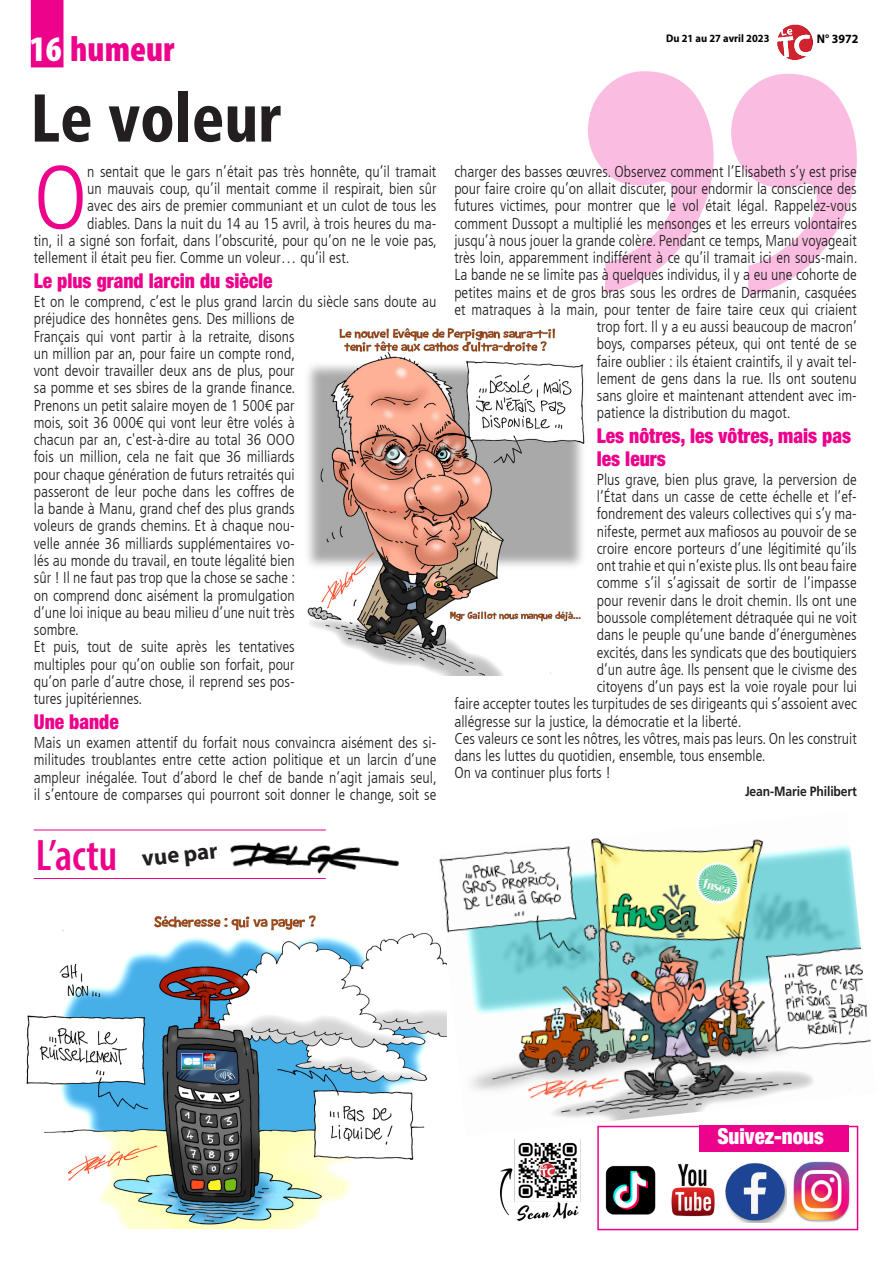
<style>
.page{position:relative;width:893px;height:1263px;background:#fff}
.page>*{position:absolute;margin:0;border:0;box-sizing:border-box;transform-origin:0 0}
._6_-_TEXTE{font:300 condensed 89.85px "Frutiger LT";color:#ed028c}
._3_-_TITRE{font:900 condensed 67.5px "Frutiger LT Std";color:#231f20;scale:.9 1}
.LVE_-_TEXTE{font:600 condensed 44.25px "Myriad Pro";color:#ed028c}
.t1{font:900 condensed 36px "Myriad Pro";color:#ed028c}
.LVE_-_TEXTE-2{font:700 23.25px "Myriad Pro";color:#231f20}
._7_-_INTERTITRE{font:900 condensed 22.05px "Helvetica Neue";color:#fff;scale:.95 1}
._7_-_INTERTITRE-2{font:900 condensed 20.4px/22.5px "Helvetica Neue";color:#ed028c;scale:.95 1}
._6_-_TEXTE-2{font:300 condensed 15.75px/17.2px "Frutiger LT";color:#231f20}
._8_-_SIGNATURE{font:700 13.5px "Frutiger LT Std";letter-spacing:-.01em;color:#231f20;scale:.9 1}
.t2{font:700 12.6px "Myriad Pro";color:#000;scale:.95 1}
.t3{font:700 10.95px "Myriad Pro";color:#000;scale:.95 1}
.s1{color:#fff}
</style>
<div class="page">
<img style="left:777px;top:24px;width:35px;height:35px">
<div style="left:30px;top:0;width:34px;height:67px;background:#ed028c"></div>
<svg style="left:588px;top:71px;width:269px;height:225px;fill:#fabde1"></svg>
<img style="left:230px;top:842px;width:169px;height:32px">
<hr style="left:34px;top:878px;width:292px;height:1px;background:#ed028c">
<hr style="left:34px;top:829px;width:292px;height:1px;background:#ed028c">
<img style="left:501px;top:1139px;width:80px;height:83px">
<div style="left:699px;top:1126px;width:150px;height:26px;background:#ed028c"></div>
<img style="left:725px;top:1163px;width:62px;height:59px">
<img style="left:671px;top:1164px;width:44px;height:53px">
<img style="left:793px;top:1162px;width:57px;height:60px">
<img style="left:605px;top:1165px;width:51px;height:50px">
<div style="left:597px;top:1126px;width:261px;height:104px;border:2px solid #ed028c"></div>
<img style="left:26px;top:915px;width:410px;height:313px">
<img style="left:307px;top:328px;width:278px;height:347px">
<img style="left:436px;top:838px;width:435px;height:298px">
<p class="t1" style="left:30px;top:26px;width:146px"><span class="s1">16</span> humeur</p>
<p class="_3_-_TITRE" style="left:31px;top:78px;width:280px">Le voleur</p>
<p class="_6_-_TEXTE" style="left:34px;top:147px;width:55px">O</p>
<p class="_6_-_TEXTE-2" style="left:87px;top:163px;width:351px">n sentait que le gars n’était pas très honnête, qu’il tramait</p>
<p class="_6_-_TEXTE-2" style="left:87px;top:180px;width:351px">un mauvais coup, qu’il mentait comme il respirait, bien sûr</p>
<p class="_6_-_TEXTE-2" style="left:87px;top:198px;width:351px">avec des airs de premier communiant et un culot de tous les</p>
<p class="_6_-_TEXTE-2" style="left:87px;top:215px;width:351px">diables. Dans la nuit du 14 au 15 avril, à trois heures du ma-</p>
<p class="_6_-_TEXTE-2" style="left:34px;top:232px;width:405px">tin, il a signé son forfait, dans l’obscurité, pour qu’on ne le voie pas,</p>
<p class="_6_-_TEXTE-2" style="left:34px;top:249px;width:317px">tellement il était peu fier. Comme un voleur… qu’il est.</p>
<p class="_7_-_INTERTITRE-2" style="left:34px;top:269px;width:253px">Le plus grand larcin du siècle</p>
<p class="_6_-_TEXTE-2" style="left:34px;top:293px;width:404px">Et on le comprend, c’est le plus grand larcin du siècle sans doute au préjudice des honnêtes gens. Des millions de<br>Français qui vont partir à la retraite, disons<br>un million par an, pour faire un compte rond,<br>vont devoir travailler deux ans de plus, pour<br>sa pomme et ses sbires de la grande finance.<br>Prenons un petit salaire moyen de 1 500€ par<br>mois, soit 36 000€ qui vont leur être volés à<br>chacun par an, c'est-à-dire au total 36 OOO<br>fois un million, cela ne fait que 36 milliards<br>pour chaque génération de futurs retraités qui<br>passeront de leur poche dans les coffres de<br>la bande à Manu, grand chef des plus grands<br>voleurs de grands chemins. Et à chaque nou-<br>velle année 36 milliards supplémentaires vo-<br>lés au monde du travail, en toute légalité bien<br>sûr ! Il ne faut pas trop que la chose se sache :<br>on comprend donc aisément la promulgation<br>d’une loi inique au beau milieu d’une nuit très<br>sombre.</p>
<p class="_6_-_TEXTE-2" style="left:34px;top:638px;width:262px;text-align:justify">Et puis, tout de suite après les tentatives multiples pour qu’on oublie son forfait, pour qu’on parle d’autre chose, il reprend ses pos&shy;tures jupitériennes.</p>
<p class="_7_-_INTERTITRE-2" style="left:34px;top:710px;width:91px">Une bande</p>
<p class="_6_-_TEXTE-2" style="left:34px;top:734px;width:405px;text-align:justify">Mais un examen attentif du forfait nous convaincra aisément des si&shy;militudes troublantes entre cette action politique et un larcin d’une ampleur inégalée. Tout d’abord le chef de bande n’agit jamais seul, il s’entoure de comparses qui pourront soit donner le change, soit se</p>
<p class="LVE_-_TEXTE" style="left:36px;top:827px;width:83px">L’actu</p>
<p class="LVE_-_TEXTE-2" style="left:141px;top:843px;width:77px;rotate:-6deg">vue par</p>
<p class="t3" style="left:666px;top:32px;width:111px">Du 21 au 27 avril 2023</p>
<p class="t2" style="left:817px;top:31px;width:45px">N° 3972</p>
<p class="_6_-_TEXTE-2" style="left:454px;top:163px;width:404px">charger des basses œuvres. Observez comment l’Elisabeth s’y est prise</p>
<p class="_6_-_TEXTE-2" style="left:454px;top:180px;width:404px">pour faire croire qu’on allait discuter, pour endormir la conscience des</p>
<p class="_6_-_TEXTE-2" style="left:454px;top:198px;width:404px">futures victimes, pour montrer que le vol était légal. Rappelez-vous</p>
<p class="_6_-_TEXTE-2" style="left:454px;top:215px;width:404px">comment Dussopt a multiplié les mensonges et les erreurs volontaires</p>
<p class="_6_-_TEXTE-2" style="left:454px;top:232px;width:404px">jusqu’à nous jouer la grande colère. Pendant ce temps, Manu voyageait</p>
<p class="_6_-_TEXTE-2" style="left:454px;top:249px;width:405px">très loin, apparemment indifférent à ce qu’il tramait ici en sous-main.</p>
<p class="_6_-_TEXTE-2" style="left:454px;top:267px;width:404px">La bande ne se limite pas à quelques individus, il y a eu une cohorte de</p>
<p class="_6_-_TEXTE-2" style="left:454px;top:284px;width:404px">petites mains et de gros bras sous les ordres de Darmanin, casquées</p>
<p class="_6_-_TEXTE-2" style="left:454px;top:301px;width:404px">et matraques à la main, pour tenter de faire taire ceux qui criaient</p>
<p class="_6_-_TEXTE-2" style="left:597px;top:318px;width:262px">trop fort. Il y a eu aussi beaucoup de macron’</p>
<p class="_6_-_TEXTE-2" style="left:597px;top:336px;width:262px">boys, comparses péteux, qui ont tenté de se</p>
<p class="_6_-_TEXTE-2" style="left:597px;top:353px;width:262px">faire oublier : ils étaient craintifs, il y avait tel-</p>
<p class="_6_-_TEXTE-2" style="left:597px;top:370px;width:262px">lement de gens dans la rue. Ils ont soutenu</p>
<p class="_6_-_TEXTE-2" style="left:597px;top:387px;width:262px">sans gloire et maintenant attendent avec im-</p>
<p class="_6_-_TEXTE-2" style="left:597px;top:405px;width:195px">patience la distribution du magot.</p>
<p class="_7_-_INTERTITRE-2" style="left:597px;top:424px;width:269px">Les nôtres, les vôtres, mais pas les leurs</p>
<p class="_6_-_TEXTE-2" style="left:597px;top:471px;width:262px">Plus grave, bien plus grave, la perversion de</p>
<p class="_6_-_TEXTE-2" style="left:597px;top:488px;width:262px">l’État dans un casse de cette échelle et l’ef-</p>
<p class="_6_-_TEXTE-2" style="left:597px;top:506px;width:262px">fondrement des valeurs collectives qui s’y ma-</p>
<p class="_6_-_TEXTE-2" style="left:597px;top:523px;width:262px">nifeste, permet aux mafiosos au pouvoir de se</p>
<p class="_6_-_TEXTE-2" style="left:597px;top:540px;width:262px">croire encore porteurs d’une légitimité qu’ils</p>
<p class="_6_-_TEXTE-2" style="left:597px;top:557px;width:262px">ont trahie et qui n’existe plus. Ils ont beau faire</p>
<p class="_6_-_TEXTE-2" style="left:597px;top:575px;width:262px">comme s’il s’agissait de sortir de l’impasse</p>
<p class="_6_-_TEXTE-2" style="left:597px;top:592px;width:262px">pour revenir dans le droit chemin. Ils ont une</p>
<p class="_6_-_TEXTE-2" style="left:597px;top:609px;width:262px">boussole complétement détraquée qui ne voit</p>
<p class="_6_-_TEXTE-2" style="left:597px;top:626px;width:262px">dans le peuple qu’une bande d’énergumènes</p>
<p class="_6_-_TEXTE-2" style="left:597px;top:644px;width:262px">excités, dans les syndicats que des boutiquiers</p>
<p class="_6_-_TEXTE-2" style="left:597px;top:661px;width:262px">d’un autre âge. Ils pensent que le civisme des</p>
<p class="_6_-_TEXTE-2" style="left:597px;top:678px;width:262px">citoyens d’un pays est la voie royale pour lui</p>
<p class="_6_-_TEXTE-2" style="left:454px;top:695px;width:404px">faire accepter toutes les turpitudes de ses dirigeants qui s’assoient avec</p>
<p class="_6_-_TEXTE-2" style="left:454px;top:713px;width:289px">allégresse sur la justice, la démocratie et la liberté.</p>
<p class="_6_-_TEXTE-2" style="left:454px;top:730px;width:404px">Ces valeurs ce sont les nôtres, les vôtres, mais pas leurs. On les construit dans les luttes du quotidien, ensemble, tous ensemble.</p>
<p class="_6_-_TEXTE-2" style="left:454px;top:764px;width:158px">On va continuer plus forts !</p>
<p class="_8_-_SIGNATURE" style="left:745px;top:783px;width:126px">Jean-Marie Philibert</p>
<p class="_7_-_INTERTITRE" style="left:717px;top:1122px;width:114px">Suivez-nous</p>
</div>
